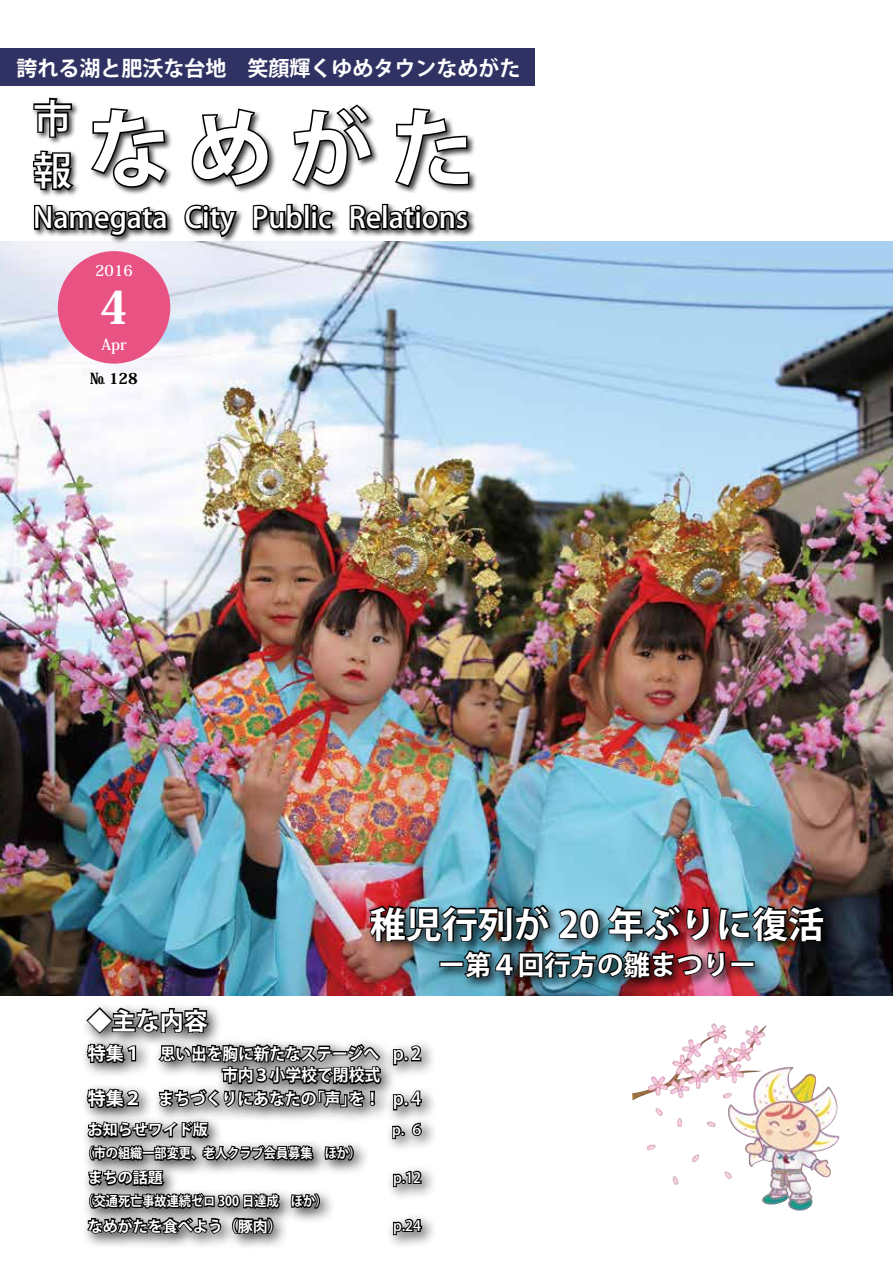
<style>
.page{position:relative;width:893px;height:1263px;background:#fff}
.page>*{position:absolute;margin:0;border:0;box-sizing:border-box;transform-origin:0 0}
.t1{font:700 84px "Koz Go Pro";color:#fff}
.t2{font:800 45px "Koz Min Pro";color:#fff}
.t3{font:500 39px "Koz Go Pro";color:#fff}
.t4{font:700 36px "Koz Go Pro";color:#fff}
.t5{font:500 28.5px "Koz Go Pro";color:#fff}
.t6{font:700 27px "Koz Go Pro";color:#fff}
.t7{font:700 24px "Koz Go Pro";color:#fff}
.t8{font:700 21px "Koz Go Pro";color:#fff}
.t9{font:500 18px "Koz Go Pro";color:#fff}
.t10{font:700 16.5px/21.8px "Koz Go Pro";color:#fff;text-align:right;scale:.95 1}
.t11{font:700 16.5px "Koz Go Pro";color:#fff;scale:.96 1}
.t12{font:700 15px "Koz Go Pro";color:#fff}
.t13{font:700 15px "Koz Min Pro";color:#fff}
.t14{font:800 15px "Koz Min Pro";color:#000}
.t15{font:500 14.25px "Koz Go Pro";color:#fff}
.t16{font:700 13.5px "Koz Go Pro";color:#fff;scale:.9 1}
.s1{font-weight:500;font-size:39px}
.s2{font-size:18px}
</style>
<div class="page">
<img style="left:0;top:241px;width:893px;height:754px">
<div style="left:0;top:48px;width:534px;height:38px;background:#303263"></div>
<div style="left:31px;top:96px;width:446px;height:149px;background:#000;opacity:.75"></div>
<svg style="left:32px;top:96px;width:42px;height:43px"></svg>
<svg style="left:31px;top:149px;width:46px;height:44px;background:#505050"></svg>
<svg style="left:89px;top:107px;width:79px;height:82px"></svg>
<svg style="left:190px;top:107px;width:80px;height:81px"></svg>
<svg style="left:290px;top:103px;width:84px;height:85px"></svg>
<svg style="left:393px;top:106px;width:78px;height:83px"></svg>
<svg style="left:32px;top:202px;width:138px;height:102px"></svg>
<svg style="left:183px;top:203px;width:56px;height:36px"></svg>
<svg style="left:251px;top:202px;width:54px;height:30px"></svg>
<div style="left:304px;top:204px;width:6px;height:26px;border:3px solid #000"></div>
<div style="left:311px;top:205px;width:7px;height:7px;border:3px solid #000;border-radius:50%"></div>
<div style="left:311px;top:211px;width:7px;height:19px;border:3px solid #000"></div>
<svg style="left:316px;top:209px;width:19px;height:23px"></svg>
<svg style="left:348px;top:203px;width:123px;height:29px"></svg>
<div style="left:58px;top:251px;width:112px;height:113px;background:#e95383;border-radius:50%"></div>
<svg style="left:88px;top:364px;width:51px;height:29px"></svg>
<div style="left:367px;top:902px;width:469px;height:89px;background:#000;opacity:.75"></div>
<img style="left:85px;top:787px;width:740px;height:460px">
<img style="left:632px;top:1024px;width:92px;height:76px">
<h3 class="t8" style="left:16px;top:54px;width:505px">誇れる湖と肥沃な台地　笑顔輝くゆめタウンなめがた</h3>
<h3 class="t3" style="left:33px;top:93px;width:40px">市</h3>
<h1 class="t1" style="left:33px;top:95px;width:443px"><span class="s1">報</span>なめがた</h1>
<h3 class="t5" style="left:33px;top:200px;width:436px">Namegata City Public Relations</h3>
<p class="t13" style="left:95px;top:259px;width:39px">2016</p>
<h2 class="t2" style="left:100px;top:274px;width:30px">4</h2>
<p class="t13" style="left:101px;top:333px;width:27px">Apr</p>
<p class="t14" style="left:90px;top:368px;width:49px">№ 128</p>
<h3 class="t4" style="left:370px;top:901px;width:456px">稚児行列が 20 年ぶりに復活</h3>
<h3 class="t6" style="left:438px;top:947px;width:319px">ー第４回行方の雛まつりー</h3>
<h3 class="t7" style="left:88px;top:1005px;width:121px">◆主な内容</h3>
<p class="t10" style="left:88px;top:1044px;width:310px"><span class="s2">特集１　</span>思い出を胸に新たなステージへ市内３小学校で閉校式</p>
<p class="t11" style="left:88px;top:1088px;width:306px"><span class="s2">特集２</span> まちづくりにあなたの「声」を！</p>
<p class="t12" style="left:88px;top:1120px;width:121px">お知らせワイド版</p>
<p class="t16" style="left:82px;top:1144px;width:312px">（市の組織一部変更、老人クラブ会員募集　ほか）</p>
<p class="t12" style="left:88px;top:1168px;width:76px">まちの話題</p>
<p class="t16" style="left:82px;top:1192px;width:274px">（交通死亡事故連続ゼロ 300 日達成　ほか）</p>
<p class="t12" style="left:88px;top:1216px;width:196px">なめがたを食べよう（豚肉）</p>
<h3 class="t9" style="left:393px;top:1042px;width:30px">p.2</h3>
<h3 class="t9" style="left:393px;top:1087px;width:30px">p.4</h3>
<p class="t15" style="left:392px;top:1120px;width:31px">p. 6</p>
<p class="t15" style="left:393px;top:1168px;width:30px">p.12</p>
<p class="t15" style="left:393px;top:1216px;width:30px">p.24</p>
</div>
